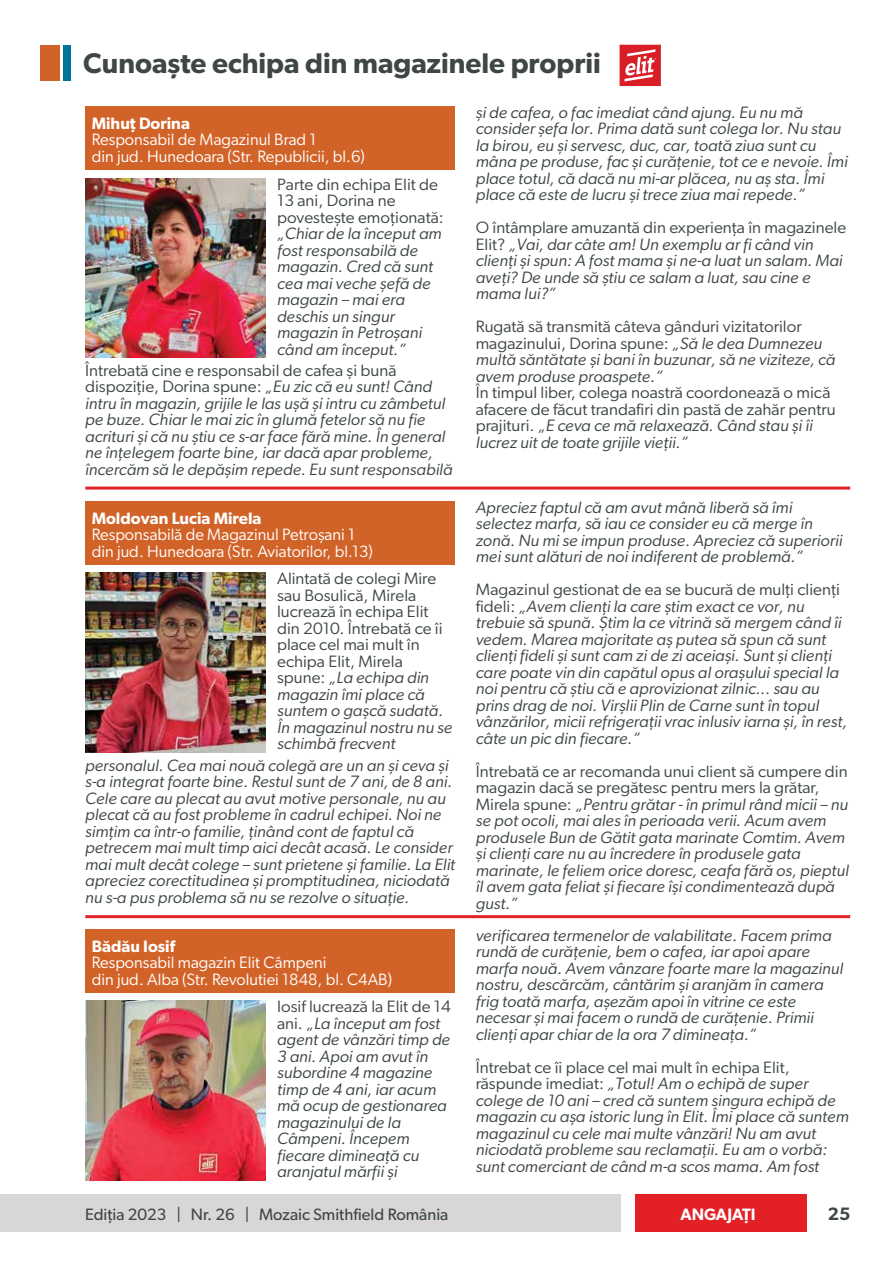
<style>
.page{position:relative;width:893px;height:1263px;background:#fff}
.page>*{position:absolute;margin:0;border:0;box-sizing:border-box;transform-origin:0 0}
.t1{font:600 28.5px "Gibson";color:#3e4744}
.t2{font:600 18px "Gibson";color:#3e4744}
.t3{font:italic 16.5px/16.5px "Gibson";color:#3e4744}
.t4{font:16.5px/16.5px "Gibson";color:#3e4744}
.t5{font:16.5px/16.5px "Gibson";color:#fff}
.t6{font:600 16.5px "Gibson";color:#fff}
.t7{font:16.5px "Gibson";color:#3e4744}
.s1{font-style:normal}
.s2{font-style:italic}
</style>
<div class="page">
<div style="left:0;top:1194px;width:620px;height:38px;background:#d8d7d6"></div>
<div style="left:635px;top:1194px;width:172px;height:38px;background:#e42027"></div>
<hr style="left:85px;top:486px;width:765px;height:3px;background:#e42027">
<hr style="left:85px;top:915px;width:765px;height:3px;background:#e42027">
<img style="left:85px;top:178px;width:181px;height:180px">
<div style="left:85px;top:106px;width:369px;height:64px;background:#d26328"></div>
<div style="left:41px;top:45px;width:19px;height:36px;background:#d26328"></div>
<div style="left:64px;top:45px;width:7px;height:36px;background:#007496"></div>
<svg style="left:619px;top:44px;width:42px;height:43px"></svg>
<img style="left:85px;top:573px;width:181px;height:179px">
<div style="left:85px;top:501px;width:369px;height:64px;background:#d26328"></div>
<img style="left:85px;top:1001px;width:181px;height:179px">
<div style="left:85px;top:929px;width:369px;height:64px;background:#d26328"></div>
<h1 class="t1" style="left:83px;top:46px;width:519px">Cunoaște echipa din magazinele proprii</h1>
<p class="t3" style="left:476px;top:104px;width:373px">și de cafea, o fac imediat când ajung. Eu nu mă consider șefa lor. Prima dată sunt colega lor. Nu stau la birou, eu și servesc, duc, car, toată ziua sunt cu mâna pe produse, fac și curățenie, tot ce e nevoie. Îmi place totul, că dacă nu mi-ar plăcea, nu aș sta. Îmi place că este de lucru și trece ziua mai repede.”</p>
<p class="t3" style="left:476px;top:219px;width:372px"><span class="s1">O întâmplare amuzantă din experiența în magazinele Elit?</span> „Vai, dar câte am! Un exemplu ar fi când vin clienți și spun: A fost mama și ne-a luat un salam. Mai aveți? De unde să știu ce salam a luat, sau cine e mama lui?”</p>
<p class="t3" style="left:476px;top:318px;width:361px"><span class="s1">Rugată să transmită câteva gânduri vizitatorilor magazinului, Dorina spune:</span> „Să le dea Dumnezeu multă săntătate și bani în buzunar, să ne viziteze, că avem produse proaspete.”</p>
<p class="t4" style="left:476px;top:384px;width:361px">În timpul liber, colega noastră coordonează o mică afacere de făcut trandafiri din pastă de zahăr pentru prajituri. <span class="s2">„E ceva ce mă relaxează. Când stau și îi lucrez uit de toate grijile vieții.”</span></p>
<p class="t6" style="left:92px;top:113px;width:100px">Mihuț Dorina</p>
<p class="t5" style="left:92px;top:131px;width:275px">Responsabil de Magazinul Brad 1<br>din jud. Hunedoara (Str. Republicii, bl.6)</p>
<p class="t4" style="left:277px;top:175px;width:168px">Parte din echipa Elit de<br>13 ani, Dorina ne povestește emoționată:</p>
<p class="t3" style="left:277px;top:225px;width:166px">„Chiar de la început am fost responsabilă de magazin. Cred că sunt cea mai veche șefă de magazin – mai era deschis un singur magazin în Petroșani când am început.”</p>
<p class="t3" style="left:85px;top:362px;width:369px"><span class="s1">Întrebată cine e responsabil de cafea și bună dispoziție, Dorina spune:</span> „Eu zic că eu sunt! Când intru în magazin, grijile le las ușă și intru cu zâmbetul pe buze. Chiar le mai zic în glumă fetelor să nu fie acrituri și că nu știu ce s-ar face fără mine. În general ne înțelegem foarte bine, iar dacă apar probleme, încercăm să le depășim repede. Eu sunt responsabilă</p>
<p class="t6" style="left:92px;top:508px;width:171px">Moldovan Lucia Mirela</p>
<p class="t5" style="left:92px;top:526px;width:283px">Responsabilă de Magazinul Petroșani 1 din jud. Hunedoara (Str. Aviatorilor, bl.13)</p>
<p class="t4" style="left:277px;top:570px;width:177px">Alintată de colegi Mire sau Bosulică, Mirela lucrează în echipa Elit din 2010. Întrebată ce îi place cel mai mult în echipa Elit, Mirela spune: <span class="s2">„La echipa din magazin îmi place că suntem o gașcă sudată.<br>În magazinul nostru nu se schimbă frecvent</span></p>
<p class="t3" style="left:85px;top:757px;width:372px">personalul. Cea mai nouă colegă are un an și ceva și s-a integrat foarte bine. Restul sunt de 7 ani, de 8 ani.<br>Cele care au plecat au avut motive personale, nu au plecat că au fost probleme în cadrul echipei. Noi ne simțim ca într-o familie, ținând cont de faptul că petrecem mai mult timp aici decât acasă. Le consider mai mult decât colege – sunt prietene și familie. La Elit apreciez corectitudinea și promptitudinea, niciodată nu s-a pus problema să nu se rezolve o situație.</p>
<p class="t6" style="left:92px;top:936px;width:85px">Bădău Iosif</p>
<p class="t5" style="left:92px;top:954px;width:302px">Responsabil magazin Elit Câmpeni<br>din jud. Alba (Str. Revolutiei 1848, bl. C4AB)</p>
<p class="t3" style="left:277px;top:998px;width:175px"><span class="s1">Iosif lucrează la Elit de 14 ani.</span> „La început am fost agent de vânzări timp de<br>3 ani. Apoi am avut în subordine 4 magazine timp de 4 ani, iar acum mă ocup de gestionarea magazinului de la<br>Câmpeni. Începem fiecare dimineață cu aranjatul mărfii și</p>
<p class="t3" style="left:476px;top:498px;width:368px">Apreciez faptul că am avut mână liberă să îmi selectez marfa, să iau ce consider eu că merge în zonă. Nu mi se impun produse. Apreciez că superiorii mei sunt alături de noi indiferent de problemă.”</p>
<p class="t3" style="left:476px;top:581px;width:373px"><span class="s1">Magazinul gestionat de ea se bucură de mulți clienți fideli:</span> „Avem clienți la care știm exact ce vor, nu trebuie să spună. Știm la ce vitrină să mergem când îi vedem. Marea majoritate aș putea să spun că sunt clienți fideli și sunt cam zi de zi aceiași. Sunt și clienți care poate vin din capătul opus al orașului special la noi pentru că știu că e aprovizionat zilnic... sau au prins drag de noi. Virșlii Plin de Carne sunt în topul vânzărilor, micii refrigerații vrac inlusiv iarna și, în rest, câte un pic din fiecare.”</p>
<p class="t3" style="left:476px;top:762px;width:375px"><span class="s1">Întrebată ce ar recomanda unui client să cumpere din magazin dacă se pregătesc pentru mers la grătar, Mirela spune:</span> „Pentru grătar - în primul rând micii – nu se pot ocoli, mai ales în perioada verii. Acum avem produsele Bun de Gătit gata marinate Comtim. Avem și clienți care nu au încredere în produsele gata marinate, le feliem orice doresc, ceafa fără os, pieptul îl avem gata feliat și fiecare își condimentează după gust.”</p>
<p class="t3" style="left:476px;top:926px;width:369px">verificarea termenelor de valabilitate. Facem prima rundă de curățenie, bem o cafea, iar apoi apare marfa nouă. Avem vânzare foarte mare la magazinul nostru, descărcăm, cântărim și aranjăm în camera frig toată marfa, așezăm apoi în vitrine ce este necesar și mai facem o rundă de curățenie. Primii clienți apar chiar de la ora 7 dimineața.”</p>
<p class="t3" style="left:476px;top:1058px;width:375px"><span class="s1">Întrebat ce îi place cel mai mult în echipa Elit, răspunde imediat:</span> „Totul! Am o echipă de super colege de 10 ani – cred că suntem singura echipă de magazin cu așa istoric lung în Elit. Îmi place că suntem magazinul cu cele mai multe vânzări! Nu am avut niciodată probleme sau reclamații. Eu am o vorbă: sunt comerciant de când m-a scos mama. Am fost</p>
<p class="t7" style="left:85px;top:1204px;width:365px">Ediția 2023 | Nr. 26 | Mozaic Smithfield România</p>
<p class="t6" style="left:680px;top:1205px;width:76px">ANGAJAȚI</p>
<p class="t2" style="left:828px;top:1203px;width:24px">25</p>
</div>
